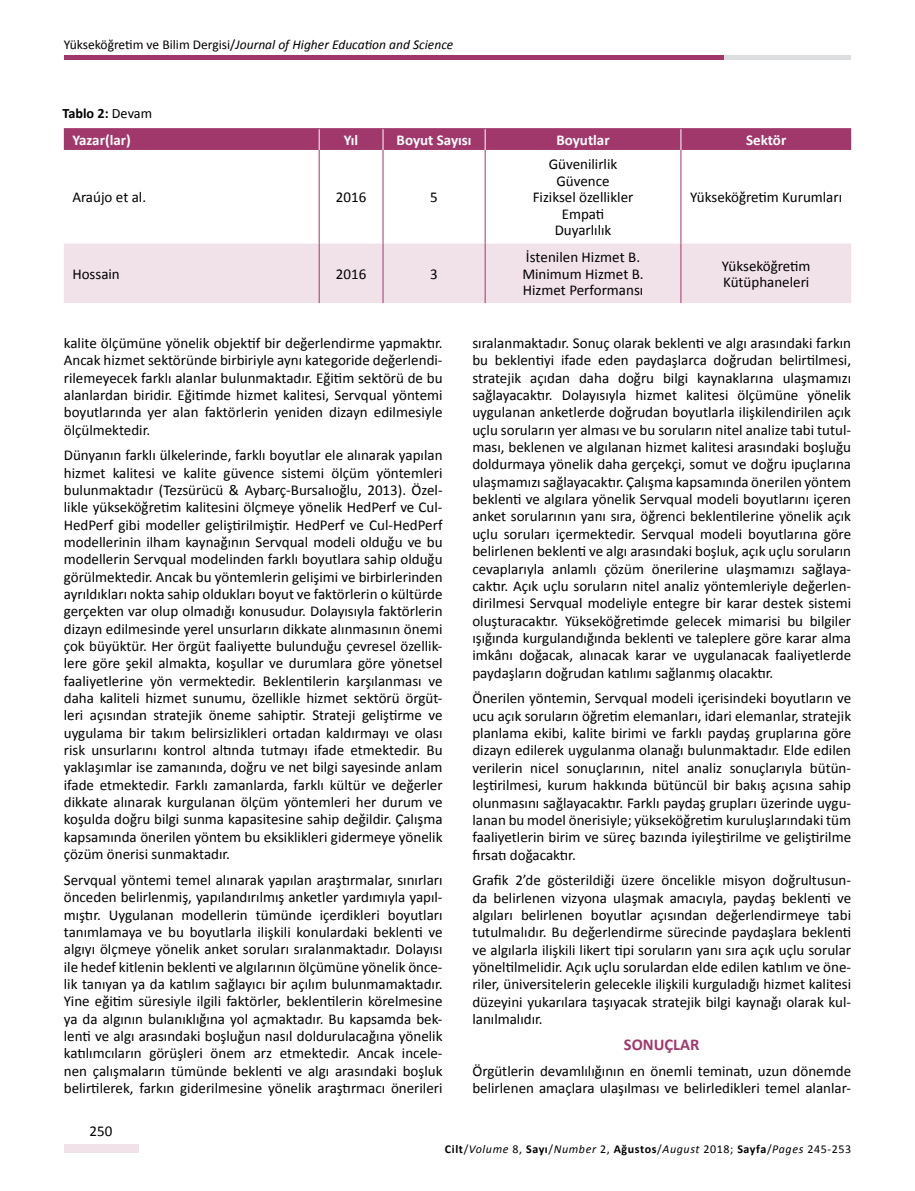
<style>
.page{position:relative;width:915px;height:1191px;background:#fff}
.page>*{position:absolute;margin:0;border:0;box-sizing:border-box;transform-origin:0 0}
.t1{font:700 16.5px "Calibri";color:#a0386c}
.t2{font:15px/17.2px "Calibri";color:#000;text-align:justify}
.t3{font:700 15px "Calibri";color:#fff}
.t4{font:700 14.25px "Calibri";color:#000}
.t5{font:italic 13.5px "Calibri";color:#000}
.t6{font:italic 12px "Calibri";letter-spacing:.05em;color:#000}
.s1{font-style:normal}
.s2{font-weight:400}
.s3{font-weight:700;font-style:normal}
</style>
<div class="page">
<div style="left:64px;top:1144px;width:74px;height:8px;background:#f1e2ea"></div>
<div style="left:719px;top:55px;width:131px;height:5px;background:#dcddde"></div>
<div style="left:64px;top:55px;width:659px;height:5px;background:#a0386c"></div>
<div style="left:64px;top:243px;width:786px;height:60px;background:#f1e2ea"></div>
<hr style="left:319px;top:150px;width:1px;height:93px;background:#a0386c">
<hr style="left:382px;top:150px;width:1px;height:93px;background:#a0386c">
<hr style="left:484px;top:150px;width:1px;height:93px;background:#a0386c">
<hr style="left:680px;top:150px;width:1px;height:93px;background:#a0386c">
<hr style="left:319px;top:243px;width:1px;height:60px;background:#a0386c">
<hr style="left:382px;top:243px;width:1px;height:60px;background:#a0386c">
<hr style="left:484px;top:243px;width:1px;height:60px;background:#a0386c">
<hr style="left:680px;top:243px;width:1px;height:60px;background:#a0386c">
<div style="left:64px;top:129px;width:786px;height:21px;background:#a0386c"></div>
<hr style="left:64px;top:128px;width:255px;height:1px;background:#a0386c">
<hr style="left:319px;top:128px;width:64px;height:1px;background:#a0386c">
<hr style="left:383px;top:128px;width:102px;height:1px;background:#a0386c">
<hr style="left:485px;top:128px;width:195px;height:1px;background:#a0386c">
<hr style="left:680px;top:128px;width:170px;height:1px;background:#a0386c">
<p class="t5" style="left:64px;top:36px;width:391px"><span class="s1">Yükseköğretim ve Bilim Dergisi/</span>Journal of Higher Education and Science</p>
<p class="t4" style="left:62px;top:104px;width:91px">Tablo 2: <span class="s2">Devam</span></p>
<p class="t3" style="left:72px;top:131px;width:60px">Yazar(lar)</p>
<p class="t3" style="left:344px;top:131px;width:16px">Yıl</p>
<p class="t3" style="left:396px;top:131px;width:76px">Boyut Sayısı</p>
<p class="t3" style="left:556px;top:131px;width:55px">Boyutlar</p>
<p class="t3" style="left:745px;top:131px;width:42px">Sektör</p>
<p class="t2" style="left:72px;top:189px;width:75px">Araújo et al.</p>
<p class="t2" style="left:336px;top:189px;width:32px">2016</p>
<p class="t2" style="left:430px;top:189px;width:9px">5</p>
<p class="t2" style="left:72px;top:265px;width:49px">Hossain</p>
<p class="t2" style="left:336px;top:265px;width:32px">2016</p>
<p class="t2" style="left:430px;top:265px;width:9px">3</p>
<p class="t2" style="left:64px;top:334px;width:380px">kalite ölçümüne yönelik objektif bir değerlendirme yapmaktır.<br>Ancak hizmet sektöründe birbiriyle aynı kategoride değerlendi&shy;rilemeyecek farklı alanlar bulunmaktadır. Eğitim sektörü de bu alanlardan biridir. Eğitimde hizmet kalitesi, Servqual yöntemi boyutlarında yer alan faktörlerin yeniden dizayn edilmesiyle ölçülmektedir.</p>
<p class="t2" style="left:64px;top:447px;width:380px">Dünyanın farklı ülkelerinde, farklı boyutlar ele alınarak yapılan hizmet kalitesi ve kalite güvence sistemi ölçüm yöntemleri bulunmaktadır (Tezsürücü &amp; Aybarç-Bursalıoğlu, 2013). Özel&shy;likle yükseköğretim kalitesini ölçmeye yönelik HedPerf ve Cul-HedPerf gibi modeller geliştirilmiştir. HedPerf ve Cul-HedPerf modellerinin ilham kaynağının Servqual modeli olduğu ve bu modellerin Servqual modelinden farklı boyutlara sahip olduğu görülmektedir. Ancak bu yöntemlerin gelişimi ve birbirlerinden ayrıldıkları nokta sahip oldukları boyut ve faktörlerin o kültürde gerçekten var olup olmadığı konusudur. Dolayısıyla faktörlerin dizayn edilmesinde yerel unsurların dikkate alınmasının önemi çok büyüktür. Her örgüt faaliyette bulunduğu çevresel özellik&shy;lere göre şekil almakta, koşullar ve durumlara göre yönetsel faaliyetlerine yön vermektedir. Beklentilerin karşılanması ve daha kaliteli hizmet sunumu, özellikle hizmet sektörü örgüt&shy;leri açısından stratejik öneme sahiptir. Strateji geliştirme ve uygulama bir takım belirsizlikleri ortadan kaldırmayı ve olası risk unsurlarını kontrol altında tutmayı ifade etmektedir. Bu yaklaşımlar ise zamanında, doğru ve net bilgi sayesinde anlam ifade etmektedir. Farklı zamanlarda, farklı kültür ve değerler dikkate alınarak kurgulanan ölçüm yöntemleri her durum ve koşulda doğru bilgi sunma kapasitesine sahip değildir. Çalışma kapsamında önerilen yöntem bu eksiklikleri gidermeye yönelik çözüm önerisi sunmaktadır.</p>
<p class="t2" style="left:64px;top:871px;width:380px">Servqual yöntemi temel alınarak yapılan araştırmalar, sınırları önceden belirlenmiş, yapılandırılmış anketler yardımıyla yapıl&shy;mıştır. Uygulanan modellerin tümünde içerdikleri boyutları tanımlamaya ve bu boyutlarla ilişkili konulardaki beklenti ve algıyı ölçmeye yönelik anket soruları sıralanmaktadır. Dolayısı ile hedef kitlenin beklenti ve algılarının ölçümüne yönelik önce&shy;lik tanıyan ya da katılım sağlayıcı bir açılım bulunmamaktadır.<br>Yine eğitim süresiyle ilgili faktörler, beklentilerin körelmesine ya da algının bulanıklığına yol açmaktadır. Bu kapsamda bek&shy;lenti ve algı arasındaki boşluğun nasıl doldurulacağına yönelik katılımcıların görüşleri önem arz etmektedir. Ancak incele&shy;nen çalışmaların tümünde beklenti ve algı arasındaki boşluk belirtilerek, farkın giderilmesine yönelik araştırmacı önerileri</p>
<p class="t2" style="left:90px;top:1122px;width:24px">250</p>
<p class="t2" style="left:532px;top:156px;width:102px;line-height:16.5px;text-align:center">Güvenilirlik<br>Güvence<br>Fiziksel özellikler<br>Empati<br>Duyarlılık</p>
<p class="t2" style="left:690px;top:189px;width:153px">Yükseköğretim Kurumları</p>
<p class="t2" style="left:522px;top:249px;width:123px;line-height:16.5px;text-align:left">İstenilen Hizmet B.<br>Minimum Hizmet B.<br>Hizmet Performansı</p>
<p class="t2" style="left:721px;top:257px;width:90px;line-height:16.5px">Yükseköğretim<br>Kütüphaneleri</p>
<p class="t2" style="left:472px;top:334px;width:380px">sıralanmaktadır. Sonuç olarak beklenti ve algı arasındaki farkın bu beklentiyi ifade eden paydaşlarca doğrudan belirtilmesi, stratejik açıdan daha doğru bilgi kaynaklarına ulaşmamızı sağlayacaktır. Dolayısıyla hizmet kalitesi ölçümüne yönelik uygulanan anketlerde doğrudan boyutlarla ilişkilendirilen açık uçlu soruların yer alması ve bu soruların nitel analize tabi tutul&shy;ması, beklenen ve algılanan hizmet kalitesi arasındaki boşluğu doldurmaya yönelik daha gerçekçi, somut ve doğru ipuçlarına ulaşmamızı sağlayacaktır. Çalışma kapsamında önerilen yöntem beklenti ve algılara yönelik Servqual modeli boyutlarını içeren anket sorularının yanı sıra, öğrenci beklentilerine yönelik açık uçlu soruları içermektedir. Servqual modeli boyutlarına göre belirlenen beklenti ve algı arasındaki boşluk, açık uçlu soruların cevaplarıyla anlamlı çözüm önerilerine ulaşmamızı sağlaya&shy;caktır. Açık uçlu soruların nitel analiz yöntemleriyle değerlen&shy;dirilmesi Servqual modeliyle entegre bir karar destek sistemi oluşturacaktır. Yükseköğretimde gelecek mimarisi bu bilgiler ışığında kurgulandığında beklenti ve taleplere göre karar alma imkânı doğacak, alınacak karar ve uygulanacak faaliyetlerde paydaşların doğrudan katılımı sağlanmış olacaktır.</p>
<p class="t2" style="left:472px;top:690px;width:380px">Önerilen yöntemin, Servqual modeli içerisindeki boyutların ve ucu açık soruların öğretim elemanları, idari elemanlar, stratejik planlama ekibi, kalite birimi ve farklı paydaş gruplarına göre dizayn edilerek uygulanma olanağı bulunmaktadır. Elde edilen verilerin nicel sonuçlarının, nitel analiz sonuçlarıyla bütün&shy;leştirilmesi, kurum hakkında bütüncül bir bakış açısına sahip olunmasını sağlayacaktır. Farklı paydaş grupları üzerinde uygu&shy;lanan bu model önerisiyle; yükseköğretim kuruluşlarındaki tüm faaliyetlerin birim ve süreç bazında iyileştirilme ve geliştirilme fırsatı doğacaktır.</p>
<p class="t2" style="left:472px;top:871px;width:380px">Grafik 2’de gösterildiği üzere öncelikle misyon doğrultusun&shy;da belirlenen vizyona ulaşmak amacıyla, paydaş beklenti ve algıları belirlenen boyutlar açısından değerlendirmeye tabi tutulmalıdır. Bu değerlendirme sürecinde paydaşlara beklenti ve algılarla ilişkili likert tipi soruların yanı sıra açık uçlu sorular yöneltilmelidir. Açık uçlu sorulardan elde edilen katılım ve öne&shy;riler, üniversitelerin gelecekle ilişkili kurguladığı hizmet kalitesi düzeyini yukarılara taşıyacak stratejik bilgi kaynağı olarak kul&shy;lanılmalıdır.</p>
<p class="t1" style="left:623px;top:1033px;width:77px">SONUÇLAR</p>
<p class="t2" style="left:472px;top:1062px;width:380px">Örgütlerin devamlılığının en önemli teminatı, uzun dönemde belirlenen amaçlara ulaşılması ve belirledikleri temel alanlar-</p>
<p class="t6" style="left:444px;top:1140px;width:407px"><span class="s3">Cilt</span><span class="s1">/</span>Volume <span class="s1">8,</span> <span class="s3">Sayı</span><span class="s1">/</span>Number <span class="s1">2,</span> <span class="s3">Ağustos</span><span class="s1">/</span>August <span class="s1">2018;</span> <span class="s3">Sayfa</span><span class="s1">/</span>Pages <span class="s1">245-253</span></p>
</div>
